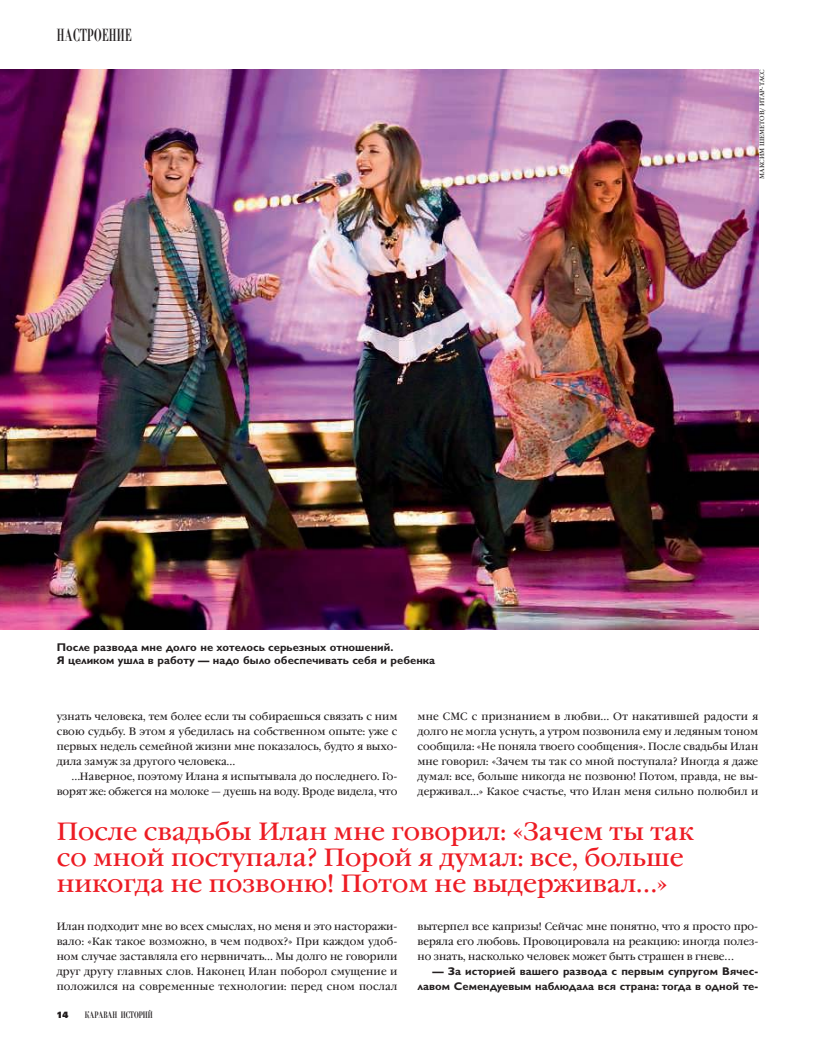
<style>
.page{position:relative;width:815px;height:1045px;background:#fff}
.page>*{position:absolute;margin:0;border:0;box-sizing:border-box;transform-origin:0 0}
.t1{font:25px/26.2px "Garamond Book C";color:#ed1c24}
.t2{font:17.5px "Didona C";letter-spacing:.035em;color:#231f20;scale:.6 1}
.t3{font:700 11.25px/15px "Gill Sans Cyr";color:#231f20;text-align:right}
.t4{font:10.62px/15px "Garamond Book C";color:#231f20;text-align:justify;scale:.96 1}
.t5{font:9.38px "Didona C";color:#231f20;scale:.7 1}
.t6{font:900 8.75px "Partner";color:#231f20;scale:.96 1}
.t7{font:6.25px "Garamond Book C";color:#231f20}
</style>
<div class="page">
<img style="left:0;top:69px;width:758px;height:561px">
<h2 class="t2" style="left:57px;top:25px;width:127px">НАСТРОЕНИЕ</h2>
<p class="t3" style="left:57px;top:640px;width:380px;line-height:13.5px;text-align:left">После развода мне долго не хотелось серьезных отношений.<br>Я целиком ушла в работу — надо было обеспечивать себя и ребенка</p>
<p class="t7" style="left:759px;top:179px;width:111px;rotate:-90deg">МАКСИМ ШЕМЕТОВ/ ИТАР-ТАСС</p>
<p class="t4" style="left:57px;top:710px;width:357px">узнать человека, тем более если ты собираешься связать с ним свою судьбу. В этом я убедилась на собственном опыте: уже с первых недель семейной жизни мне показалось, будто я выхо&shy;дила замуж за другого человека…</p>
<p class="t4" style="left:57px;top:770px;width:357px;text-align:right">…Наверное, поэтому Илана я испытывала до последнего. Го&shy;ворят же: обжегся на молоке — дуешь на воду. Вроде видела, что</p>
<p class="t4" style="left:417px;top:710px;width:357px">мне СМС с признанием в любви… От накатившей радости я долго не могла уснуть, а утром позвонила ему и ледяным тоном сообщила: «Не поняла твоего сообщения». После свадьбы Илан мне говорил: «Зачем ты так со мной поступала? Иногда я даже думал: все, больше никогда не позвоню! Потом, правда, не вы&shy;держивал…» Какое счастье, что Илан меня сильно полюбил и</p>
<h1 class="t1" style="left:57px;top:820px;width:638px">После свадьбы Илан мне говорил: «Зачем ты так со мной поступала? Порой я думал: все, больше никогда не позвоню! Потом не выдерживал…»</h1>
<p class="t4" style="left:57px;top:920px;width:357px">Илан подходит мне во всех смыслах, но меня и это насторажи&shy;вало: «Как такое возможно, в чем подвох?» При каждом удоб&shy;ном случае заставляла его нервничать… Мы долго не говорили друг другу главных слов. Наконец Илан поборол смущение и положился на современные технологии: перед сном послал</p>
<p class="t6" style="left:57px;top:1010px;width:14px">14</p>
<p class="t5" style="left:85px;top:1009px;width:99px">КАРАВАН ИСТОРИЙ</p>
<p class="t4" style="left:417px;top:920px;width:357px">вытерпел все капризы! Сейчас мне понятно, что я просто про&shy;веряла его любовь. Провоцировала на реакцию: иногда полез&shy;но знать, насколько человек может быть страшен в гневе...</p>
<p class="t3" style="left:417px;top:963px;width:342px">— За историей вашего развода с первым супругом Вячес&shy;лавом Семендуевым наблюдала вся страна: тогда в одной те-</p>
</div>
